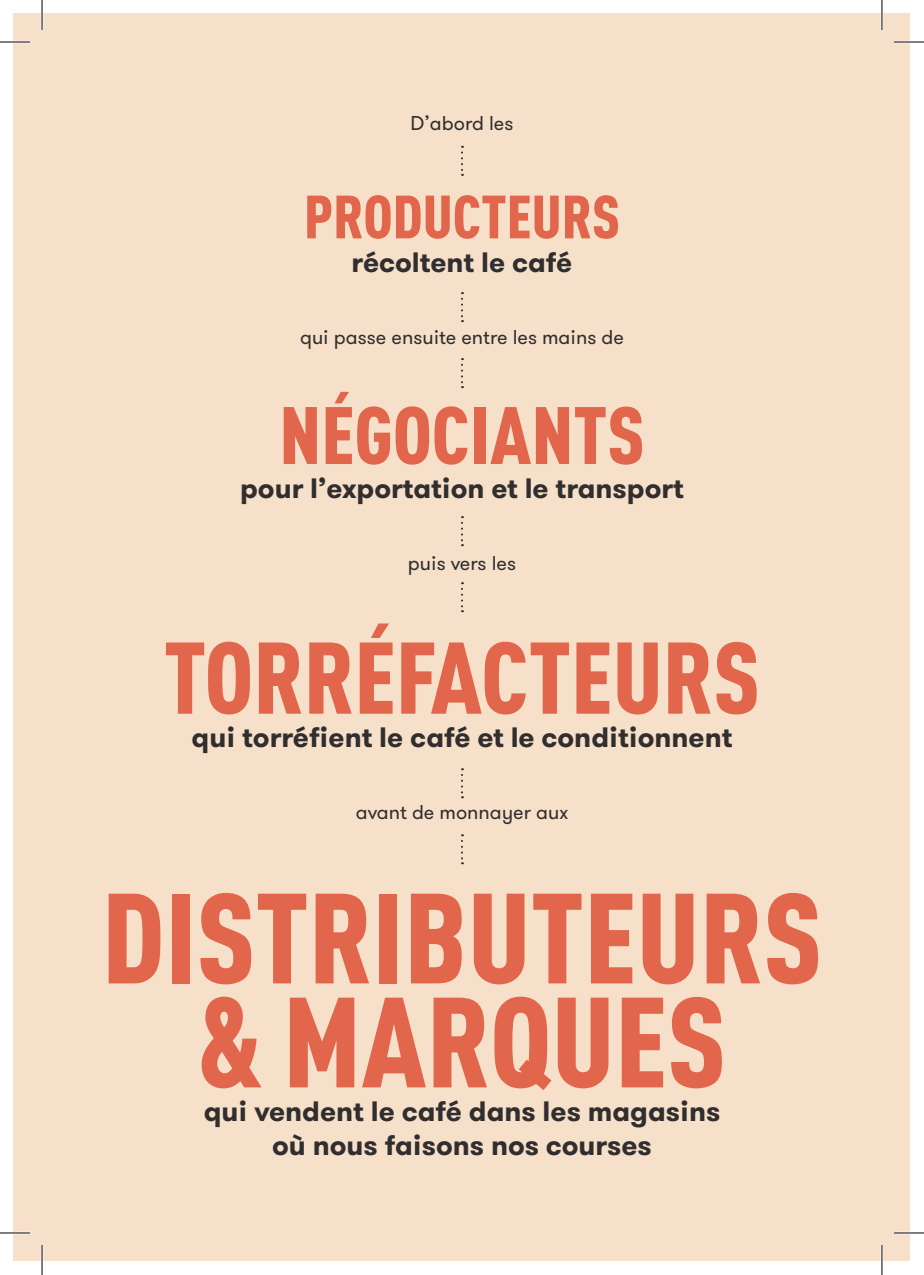
<style>
.page{position:relative;width:924px;height:1275px;background:#fff}
.page>*{position:absolute;margin:0;border:0;box-sizing:border-box;transform-origin:0 0}
.t1{font:900 126px/104px "DIN Cond";color:#e2664c;text-align:center}
.t2{font:900 100px "DIN Cond";color:#e2664c}
.t3{font:900 80px "DIN Cond";color:#e2664c}
.t4{font:900 60px "DIN Cond";color:#e2664c}
.t5{font:28px/33.6px "gt walsheim bold webwoff";color:#302e2e;text-align:center}
.t6{font:20px "gt walsheim webwoff";color:#302e2e}
</style>
<div class="page">
<div style="left:14px;top:14px;width:895px;height:1247px;background:#f7e0c9"></div>
<svg style="left:461px;top:292px;width:2px;height:30px"></svg>
<svg style="left:461px;top:146px;width:2px;height:30px"></svg>
<svg style="left:461px;top:516px;width:2px;height:30px"></svg>
<svg style="left:461px;top:768px;width:2px;height:30px"></svg>
<svg style="left:461px;top:358px;width:2px;height:30px"></svg>
<svg style="left:461px;top:582px;width:2px;height:30px"></svg>
<svg style="left:461px;top:834px;width:2px;height:30px"></svg>
<hr style="left:0;top:41px;width:30px;height:2px;background:#fff">
<hr style="left:893px;top:41px;width:30px;height:2px;background:#fff">
<hr style="left:0;top:1231px;width:30px;height:3px;background:#fff">
<hr style="left:893px;top:1231px;width:30px;height:3px;background:#fff">
<hr style="left:41px;top:0;width:2px;height:30px;background:#fff">
<hr style="left:41px;top:1245px;width:2px;height:30px;background:#fff">
<hr style="left:880px;top:0;width:2px;height:30px;background:#fff">
<hr style="left:880px;top:1245px;width:2px;height:30px;background:#fff">
<hr style="left:0;top:42px;width:30px;height:1px;background:#000">
<hr style="left:893px;top:42px;width:30px;height:1px;background:#000">
<hr style="left:0;top:1232px;width:30px;height:1px;background:#000">
<hr style="left:893px;top:1232px;width:30px;height:1px;background:#000">
<hr style="left:42px;top:0;width:1px;height:30px;background:#000">
<hr style="left:42px;top:1245px;width:1px;height:30px;background:#000">
<hr style="left:881px;top:0;width:1px;height:30px;background:#000">
<hr style="left:881px;top:1245px;width:1px;height:30px;background:#000">
<p class="t6" style="left:410px;top:111px;width:104px">D’abord les</p>
<h3 class="t4" style="left:304px;top:179px;width:317px">PRODUCTEURS</h3>
<p class="t5" style="left:351px;top:245px;width:222px">récoltent le café</p>
<p class="t6" style="left:300px;top:324px;width:325px">qui passe ensuite entre les mains de</p>
<h3 class="t3" style="left:279px;top:385px;width:367px">NÉGOCIANTS</h3>
<p class="t5" style="left:240px;top:471px;width:445px">pour l’exportation et le transport</p>
<p class="t6" style="left:407px;top:550px;width:110px">puis vers les</p>
<h2 class="t2" style="left:164px;top:615px;width:597px">TORRÉFACTEURS</h2>
<p class="t5" style="left:191px;top:720px;width:542px">qui torréfient le café et le conditionnent</p>
<p class="t6" style="left:355px;top:799px;width:214px">avant de monnayer aux</p>
<h1 class="t1" style="left:102px;top:882px;width:721px">DISTRIBUTEURS &amp; MARQUES</h1>
<p class="t5" style="left:204px;top:1094px;width:518px">qui vendent le café dans les magasins où nous faisons nos courses</p>
</div>
